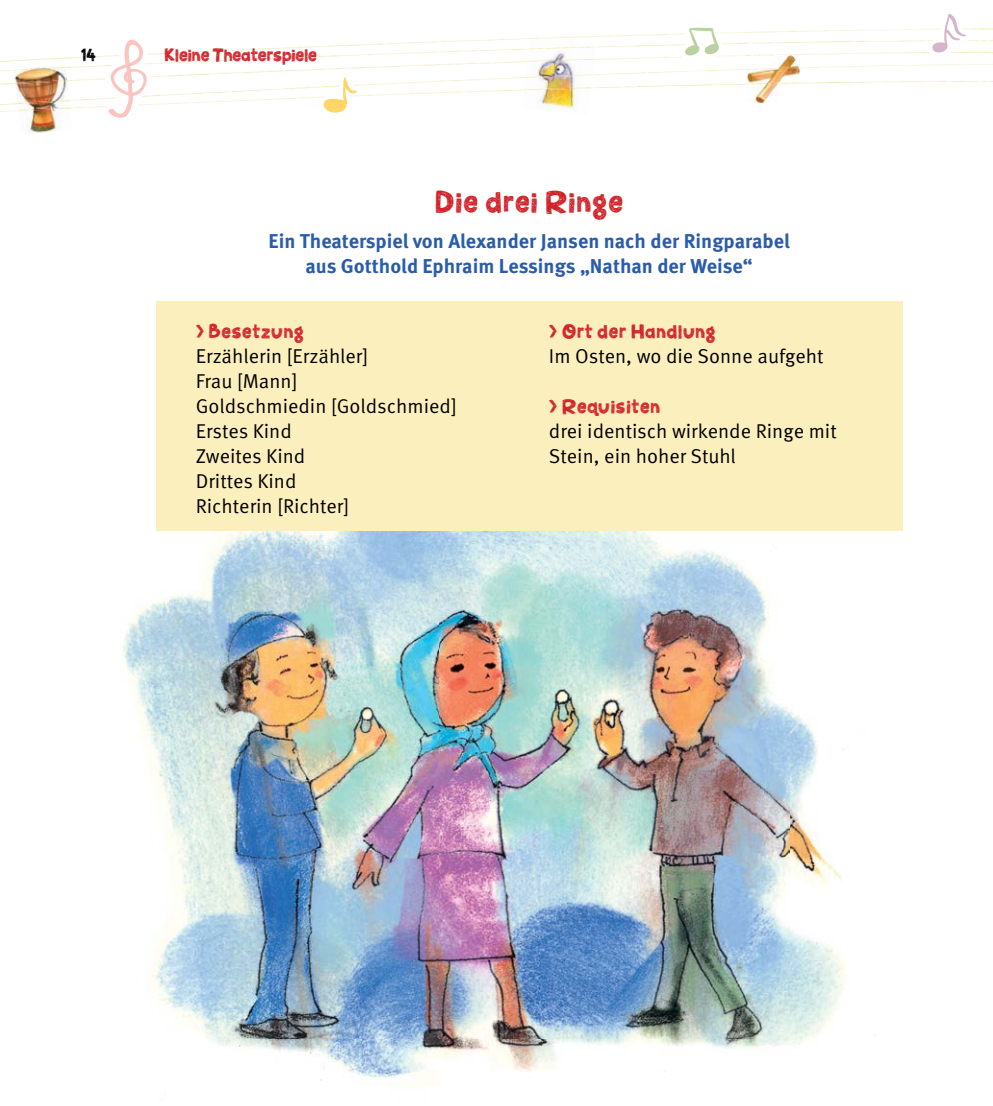
<style>
.page{position:relative;width:993px;height:1106px;background:#fff}
.page>*{position:absolute;margin:0;border:0;box-sizing:border-box;transform-origin:0 0}
.t1{font:40px "Jellygurp DEMO";letter-spacing:.03em;color:#d22229}
.t2{font:26px "Jellygurp DEMO";letter-spacing:.03em;color:#d22229}
.t3{font:24px "Jellygurp DEMO";color:#d22229}
.t4{font:24px "Jellygurp DEMO";color:#000}
.t5{font:20px/25px "Meta OT Norm";color:#000}
.t6{font:700 20px/25px "Meta OT";color:#295caa;text-align:center}
</style>
<div class="page">
<img style="left:0;top:85px;width:715px;height:20px">
<img style="left:0;top:52px;width:992px;height:33px">
<svg style="left:94px;top:39px;width:61px;height:79px"></svg>
<svg style="left:317px;top:68px;width:46px;height:45px"></svg>
<svg style="left:926px;top:14px;width:44px;height:48px"></svg>
<svg style="left:677px;top:27px;width:47px;height:36px"></svg>
<img style="left:746px;top:55px;width:53px;height:48px">
<img style="left:746px;top:82px;width:53px;height:3px">
<img style="left:746px;top:67px;width:53px;height:3px">
<img style="left:14px;top:65px;width:53px;height:18px">
<img style="left:14px;top:67px;width:52px;height:4px">
<img style="left:15px;top:81px;width:57px;height:52px">
<img style="left:18px;top:107px;width:52px;height:4px">
<img style="left:17px;top:100px;width:52px;height:4px">
<img style="left:15px;top:80px;width:52px;height:4px">
<img style="left:527px;top:37px;width:68px;height:24px">
<img style="left:528px;top:46px;width:67px;height:4px">
<svg style="left:529px;top:38px;width:17px;height:1px"></svg>
<img style="left:522px;top:60px;width:71px;height:51px">
<img style="left:524px;top:87px;width:66px;height:3px">
<img style="left:525px;top:74px;width:67px;height:4px">
<img style="left:527px;top:59px;width:67px;height:3px">
<img style="left:123px;top:377px;width:780px;height:709px">
<div style="left:156px;top:301px;width:745px;height:230px;background:#fcefbe"></div>
<p class="t4" style="left:81px;top:42px;width:16px">14</p>
<p class="t3" style="left:164px;top:42px;width:154px">Kleine Theaterspiele</p>
<h1 class="t1" style="left:435px;top:180px;width:189px">Die drei Ringe</h1>
<p class="t6" style="left:268px;top:229px;width:522px">Ein Theaterspiel von Alexander Jansen nach der Ringparabel aus Gotthold Ephraim Lessings „Nathan der Weise“</p>
<h2 class="t2" style="left:196px;top:317px;width:109px">&gt; Besetzung</h2>
<p class="t5" style="left:196px;top:344px;width:262px">Erzählerin [Erzähler]<br>Frau [Mann]<br>Goldschmiedin [Goldschmied]<br>Erstes Kind<br>Zweites Kind<br>Drittes Kind<br>Richterin [Richter]</p>
<h2 class="t2" style="left:549px;top:317px;width:168px">&gt; Ort der Handlung</h2>
<p class="t5" style="left:549px;top:343px;width:276px">Im Osten, wo die Sonne aufgeht</p>
<h2 class="t2" style="left:549px;top:392px;width:112px">&gt; Requisiten</h2>
<p class="t5" style="left:549px;top:418px;width:289px">drei identisch wirkende Ringe mit<br>Stein, ein hoher Stuhl</p>
</div>
